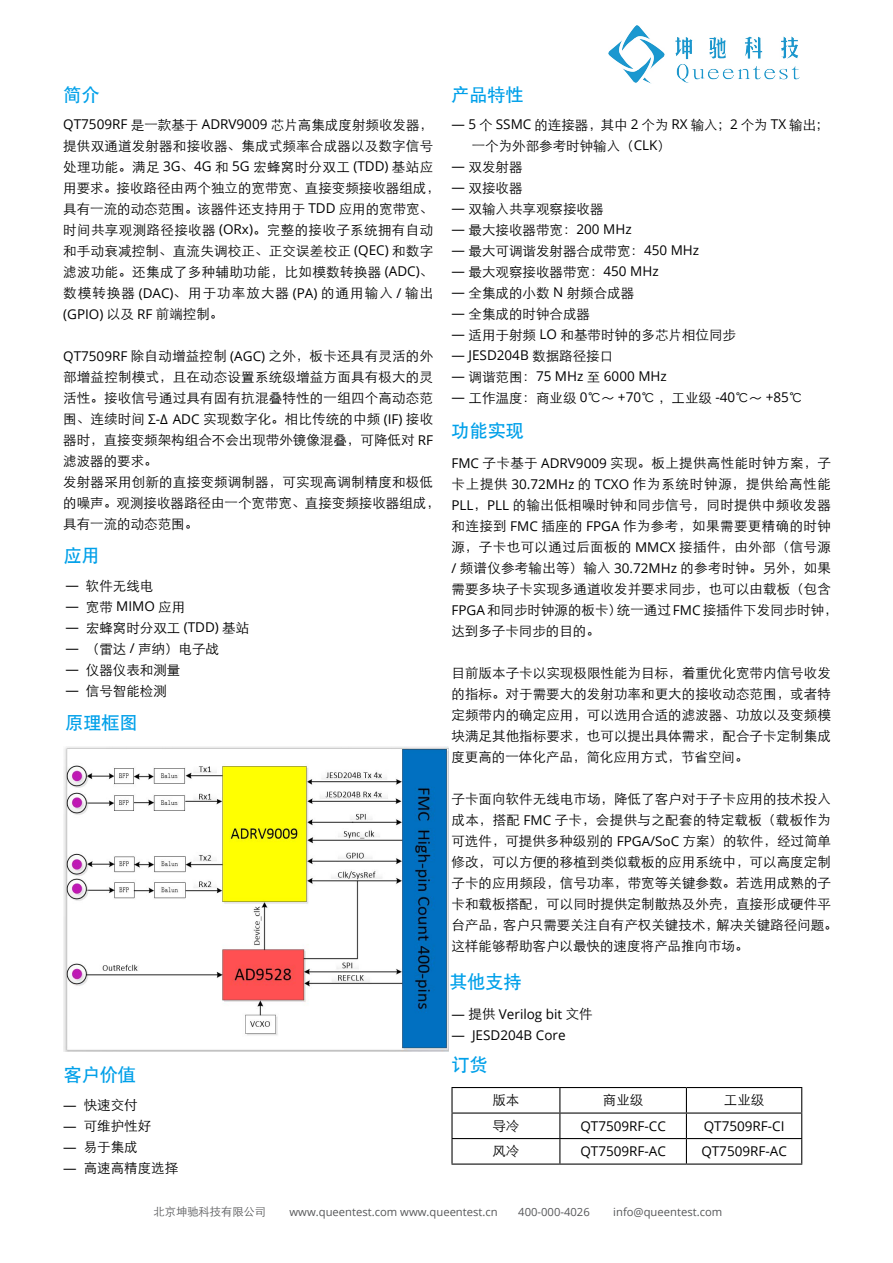
<style>
.page{position:relative;width:893px;height:1263px;background:#fff}
.page>*{position:absolute;margin:0;border:0;box-sizing:border-box;transform-origin:0 0}
.t1{font:18px "H Yb 1 gj";color:#00a0e9}
.t2{font:13.5px/21px "ST Xihei";letter-spacing:.005em;color:#000}
.t3{font:13.5px/21px "ST Xihei";letter-spacing:.025em;color:#000}
.t4{font:13.5px "Open Sans";color:#000}
.t5{font:11.25px "Open Sans";color:#57585a}
.t6{font:11.25px "ST Xihei";color:#57585a}
.s1{font-family:"Open Sans"}
.s2{font-family:"ST Xihei"}
</style>
<div class="page">
<img style="left:63px;top:746px;width:386px;height:306px">
<img style="left:608px;top:26px;width:192px;height:57px">
<hr style="left:451px;top:1087px;width:109px;height:1px;background:#000">
<hr style="left:451px;top:1088px;width:2px;height:24px;background:#000">
<hr style="left:560px;top:1087px;width:126px;height:1px;background:#000">
<hr style="left:686px;top:1087px;width:116px;height:1px;background:#000">
<hr style="left:451px;top:1112px;width:109px;height:1px;background:#000">
<hr style="left:451px;top:1113px;width:2px;height:25px;background:#000">
<hr style="left:560px;top:1112px;width:126px;height:1px;background:#000">
<hr style="left:686px;top:1112px;width:116px;height:1px;background:#000">
<hr style="left:451px;top:1138px;width:109px;height:1px;background:#000">
<hr style="left:451px;top:1139px;width:2px;height:24px;background:#000">
<hr style="left:560px;top:1138px;width:126px;height:1px;background:#000">
<svg style="left:559px;top:1088px;width:1px;height:75px"></svg>
<hr style="left:686px;top:1138px;width:116px;height:1px;background:#000">
<svg style="left:686px;top:1088px;width:1px;height:75px"></svg>
<svg style="left:801px;top:1088px;width:1px;height:75px"></svg>
<hr style="left:451px;top:1163px;width:109px;height:1px;background:#000">
<hr style="left:560px;top:1163px;width:126px;height:1px;background:#000">
<hr style="left:686px;top:1163px;width:116px;height:1px;background:#000">
<h1 class="t1" style="left:63px;top:85px;width:37px">简介</h1>
<h1 class="t1" style="left:451px;top:85px;width:73px">产品特性</h1>
<p class="t2" style="left:63px;top:113px;width:378px"><span class="s1">QT7509RF</span> 是一款基于 <span class="s1">ADRV9009</span> 芯片高集成度射频收发器，提供双通道发射器和接收器、集成式频率合成器以及数字信号处理功能。满足 <span class="s1">3G</span>、<span class="s1">4G</span> 和 <span class="s1">5G</span> 宏蜂窝时分双工 <span class="s1">(TDD)</span> 基站应用要求。接收路径由两个独立的宽带宽、直接变频接收器组成，具有一流的动态范围。该器件还支持用于 <span class="s1">TDD</span> 应用的宽带宽、时间共享观测路径接收器 <span class="s1">(ORx)</span>。完整的接收子系统拥有自动和手动衰减控制、直流失调校正、正交误差校正 <span class="s1">(QEC)</span> 和数字滤波功能。还集成了多种辅助功能，比如模数转换器 <span class="s1">(ADC)</span>、数模转换器 <span class="s1">(DAC)</span>、用于功率放大器 <span class="s1">(PA)</span> 的通用输入 <span class="s1">/</span> 输出</p>
<p class="t4" style="left:63px;top:304px;width:162px">(GPIO) <span class="s2">以及</span> RF <span class="s2">前端控制。</span></p>
<p class="t2" style="left:63px;top:344px;width:378px"><span class="s1">QT7509RF</span> 除自动增益控制 <span class="s1">(AGC)</span> 之外，板卡还具有灵活的外部增益控制模式，且在动态设置系统级增益方面具有极大的灵活性。接收信号通过具有固有抗混叠特性的一组四个高动态范围、连续时间 <span class="s1">Σ-Δ ADC</span> 实现数字化。相比传统的中频 <span class="s1">(IF)</span> 接收器时，直接变频架构组合不会出现带外镜像混叠，可降低对 <span class="s1">RF</span>滤波器的要求。<br>发射器采用创新的直接变频调制器，可实现高调制精度和极低的噪声。观测接收器路径由一个宽带宽、直接变频接收器组成，具有一流的动态范围。</p>
<h1 class="t1" style="left:64px;top:546px;width:37px">应用</h1>
<p class="t2" style="left:65px;top:574px;width:90px"><span class="s1">—</span> 软件无线电</p>
<p class="t4" style="left:65px;top:597px;width:121px">— <span class="s2">宽带</span> MIMO <span class="s2">应用</span></p>
<p class="t2" style="left:65px;top:616px;width:185px"><span class="s1">—</span> 宏蜂窝时分双工 <span class="s1">(TDD)</span> 基站</p>
<p class="t2" style="left:65px;top:637px;width:155px"><span class="s1">—</span> （雷达 <span class="s1">/</span> 声纳）电子战</p>
<p class="t2" style="left:65px;top:658px;width:117px"><span class="s1">—</span> 仪器仪表和测量</p>
<p class="t2" style="left:65px;top:679px;width:103px"><span class="s1">—</span> 信号智能检测</p>
<h1 class="t1" style="left:65px;top:714px;width:74px">原理框图</h1>
<h1 class="t1" style="left:64px;top:1066px;width:73px">客户价值</h1>
<p class="t2" style="left:63px;top:1094px;width:76px"><span class="s1">—</span> 快速交付</p>
<p class="t2" style="left:63px;top:1114px;width:90px"><span class="s1">—</span> 可维护性好</p>
<p class="t2" style="left:63px;top:1135px;width:76px"><span class="s1">—</span> 易于集成</p>
<p class="t2" style="left:63px;top:1156px;width:117px"><span class="s1">—</span> 高速高精度选择</p>
<p class="t2" style="left:472px;top:113px;width:359px;text-indent:-20px"><span class="s1">— 5</span> 个 <span class="s1">SSMC</span> 的连接器，其中 <span class="s1">2</span> 个为 <span class="s1">RX</span> 输入；<span class="s1">2</span> 个为 <span class="s1">TX</span> 输出；一个为外部参考时钟输入（<span class="s1">CLK</span>）</p>
<p class="t2" style="left:451px;top:155px;width:73px"><span class="s1">—</span> 双发射器</p>
<p class="t2" style="left:451px;top:176px;width:73px"><span class="s1">—</span> 双接收器</p>
<p class="t2" style="left:451px;top:197px;width:154px"><span class="s1">—</span> 双输入共享观察接收器</p>
<p class="t2" style="left:451px;top:218px;width:182px"><span class="s1">—</span> 最大接收器带宽：<span class="s1">200 MHz</span></p>
<p class="t2" style="left:451px;top:239px;width:249px"><span class="s1">—</span> 最大可调谐发射器合成带宽：<span class="s1">450 MHz</span></p>
<p class="t2" style="left:451px;top:260px;width:209px"><span class="s1">—</span> 最大观察接收器带宽：<span class="s1">450 MHz</span></p>
<p class="t2" style="left:451px;top:281px;width:184px"><span class="s1">—</span> 全集成的小数 <span class="s1">N</span> 射频合成器</p>
<p class="t2" style="left:451px;top:302px;width:140px"><span class="s1">—</span> 全集成的时钟合成器</p>
<p class="t2" style="left:451px;top:323px;width:286px"><span class="s1">—</span> 适用于射频 <span class="s1">LO</span> 和基带时钟的多芯片相位同步</p>
<p class="t4" style="left:451px;top:346px;width:163px">— JESD204B <span class="s2">数据路径接口</span></p>
<p class="t4" style="left:451px;top:367px;width:217px">— <span class="s2">调谐范围：</span>75 MHz <span class="s2">至</span> 6000 MHz</p>
<p class="t2" style="left:451px;top:386px;width:352px"><span class="s1">—</span> 工作温度：商业级 <span class="s1">0</span>℃～ <span class="s1">+70</span>℃ ，工业级 <span class="s1">-40</span>℃～ <span class="s1">+85</span>℃</p>
<h1 class="t1" style="left:452px;top:422px;width:73px">功能实现</h1>
<p class="t3" style="left:451px;top:452px;width:388px"><span class="s1">FMC</span> 子卡基于 <span class="s1">ADRV9009</span> 实现。板上提供高性能时钟方案，子卡上提供 <span class="s1">30.72MHz</span> 的 <span class="s1">TCXO</span> 作为系统时钟源，提供给高性能<br><span class="s1">PLL</span>，<span class="s1">PLL</span> 的输出低相噪时钟和同步信号，同时提供中频收发器和连接到 <span class="s1">FMC</span> 插座的 <span class="s1">FPGA</span> 作为参考，如果需要更精确的时钟源，子卡也可以通过后面板的 <span class="s1">MMCX</span> 接插件，由外部（信号源<span class="s1">/</span> 频谱仪参考输出等）输入 <span class="s1">30.72MHz</span> 的参考时钟。另外，如果需要多块子卡实现多通道收发并要求同步，也可以由载板（包含<br><span class="s1">FPGA</span>和同步时钟源的板卡）统一通过<span class="s1">FMC</span>接插件下发同步时钟，达到多子卡同步的目的。</p>
<p class="t2" style="left:451px;top:662px;width:381px;text-align:justify">目前版本子卡以实现极限性能为目标，着重优化宽带内信号收发的指标。对于需要大的发射功率和更大的接收动态范围，或者特定频带内的确定应用，可以选用合适的滤波器、功放以及变频模块满足其他指标要求，也可以提出具体需求，配合子卡定制集成度更高的一体化产品，简化应用方式，节省空间。</p>
<p class="t2" style="left:451px;top:788px;width:388px">子卡面向软件无线电市场，降低了客户对于子卡应用的技术投入成本，搭配 <span class="s1">FMC</span> 子卡，会提供与之配套的特定载板（载板作为可选件，可提供多种级别的 <span class="s1">FPGA/SoC</span> 方案）的软件，经过简单修改，可以方便的移植到类似载板的应用系统中，可以高度定制子卡的应用频段，信号功率，带宽等关键参数。若选用成熟的子卡和载板搭配，可以同时提供定制散热及外壳，直接形成硬件平台产品，客户只需要关注自有产权关键技术，解决关键路径问题。这样能够帮助客户以最快的速度将产品推向市场。</p>
<h1 class="t1" style="left:449px;top:972px;width:73px">其他支持</h1>
<p class="t4" style="left:451px;top:1004px;width:143px">— <span class="s2">提供</span> Verilog bit <span class="s2">文件</span></p>
<p class="t4" style="left:451px;top:1025px;width:116px">— JESD204B Core</p>
<h1 class="t1" style="left:452px;top:1055px;width:37px">订货</h1>
<p class="t2" style="left:492px;top:1089px;width:28px">版本</p>
<p class="t2" style="left:603px;top:1089px;width:42px">商业级</p>
<p class="t2" style="left:724px;top:1089px;width:42px">工业级</p>
<p class="t2" style="left:492px;top:1114px;width:28px">导冷</p>
<p class="t4" style="left:580px;top:1116px;width:87px">QT7509RF-CC</p>
<p class="t4" style="left:704px;top:1116px;width:82px">QT7509RF-CI</p>
<p class="t2" style="left:492px;top:1140px;width:28px">风冷</p>
<p class="t4" style="left:580px;top:1142px;width:87px">QT7509RF-AC</p>
<p class="t4" style="left:701px;top:1142px;width:87px">QT7509RF-AC</p>
<p class="t6" style="left:154px;top:1203px;width:114px">北京坤驰科技有限公司</p>
<p class="t5" style="left:290px;top:1204px;width:210px">www.queentest.com www.queentest.cn</p>
<p class="t5" style="left:518px;top:1204px;width:73px">400-000-4026</p>
<p class="t5" style="left:613px;top:1204px;width:111px">info@queentest.com</p>
</div>
